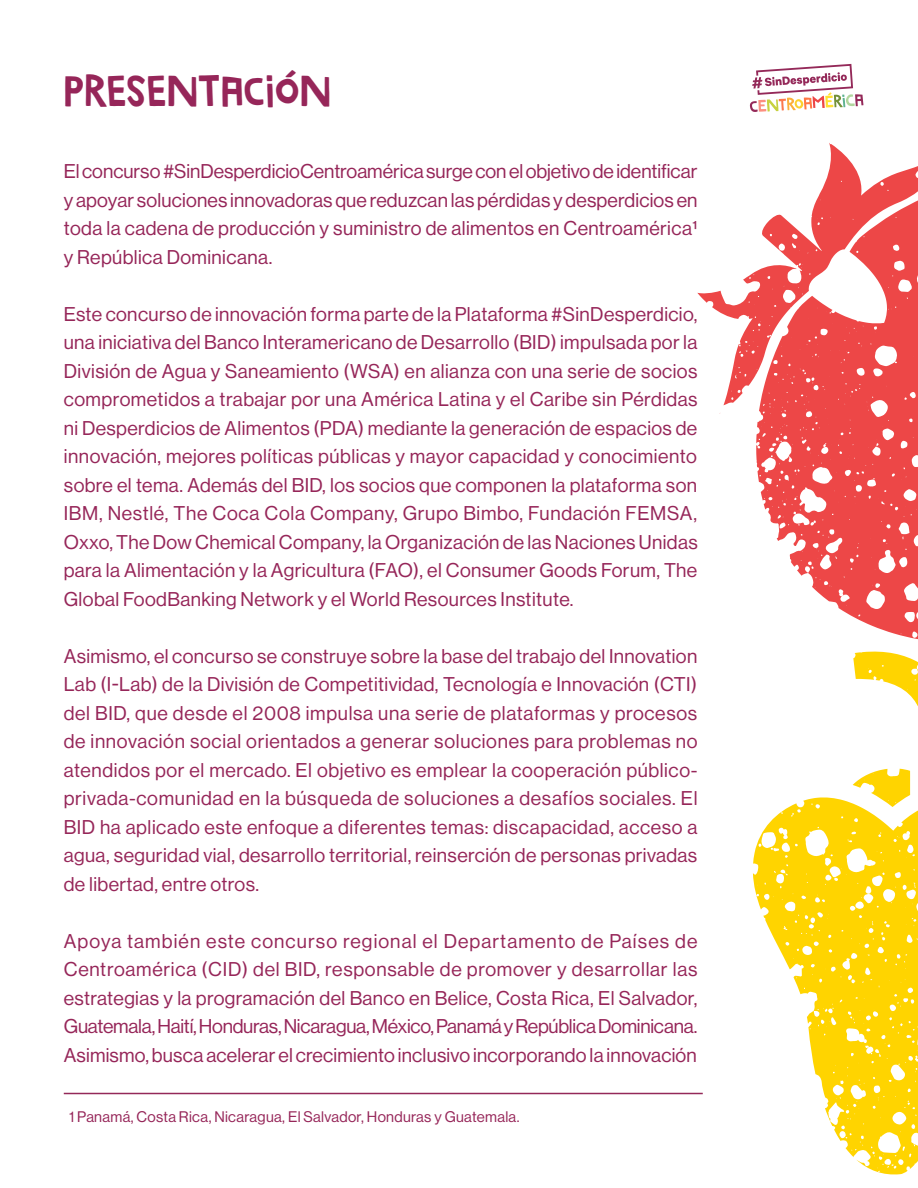
<style>
.page{position:relative;width:918px;height:1188px;background:#fff}
.page>*{position:absolute;margin:0;border:0;box-sizing:border-box;transform-origin:0 0}
.t1{font:45px "Marujo";letter-spacing:.02em;color:#962659}
.t2{font:19.5px/28.5px "Haas Grot Disp 55 Roman";letter-spacing:.02em;color:#962659;text-align:justify}
.t3{font:15px "Haas Grot Disp 55 Roman";letter-spacing:.02em;color:#962659}
</style>
<div class="page">
<svg style="left:750px;top:64px;width:113px;height:48px"></svg>
<svg style="left:853px;top:651px;width:65px;height:120px"></svg>
<svg style="left:753px;top:771px;width:165px;height:404px;fill:#ffd400"></svg>
<svg style="left:756px;top:405px;width:162px;height:235px;fill:#ed4747"></svg>
<svg style="left:697px;top:143px;width:221px;height:262px"></svg>
<hr style="left:64px;top:1093px;width:639px;height:1px;background:#942959">
<h1 class="t1" style="left:64px;top:64px;width:269px">PRESENTACIÓN</h1>
<p class="t2" style="left:64px;top:157px;width:635px">El concurso #SinDesperdicioCentroamérica surge con el objetivo de identificar y apoyar soluciones innovadoras que reduzcan las pérdidas y desperdicios en toda la cadena de producción y suministro de alimentos en Centroamérica1 y República Dominicana.</p>
<p class="t2" style="left:64px;top:300px;width:635px">Este concurso de innovación forma parte de la Plataforma #SinDesperdicio, una iniciativa del Banco Interamericano de Desarrollo (BID) impulsada por la División de Agua y Saneamiento (WSA) en alianza con una serie de socios comprometidos a trabajar por una América Latina y el Caribe sin Pérdidas ni Desperdicios de Alimentos (PDA) mediante la generación de espacios de innovación, mejores políticas públicas y mayor capacidad y conocimiento sobre el tema. Además del BID, los socios que componen la plataforma son IBM, Nestlé, The Coca Cola Company, Grupo Bimbo, Fundación FEMSA, Oxxo, The Dow Chemical Company, la Organización de las Naciones Unidas para la Alimentación y la Agricultura (FAO), el Consumer Goods Forum, The Global FoodBanking Network y el World Resources Institute.</p>
<p class="t2" style="left:64px;top:642px;width:635px">Asimismo, el concurso se construye sobre la base del trabajo del Innovation Lab (I-Lab) de la División de Competitividad, Tecnología e Innovación (CTI) del BID, que desde el 2008 impulsa una serie de plataformas y procesos de innovación social orientados a generar soluciones para problemas no atendidos por el mercado. El objetivo es emplear la cooperación público&shy;privada-comunidad en la búsqueda de soluciones a desafíos sociales. El BID ha aplicado este enfoque a diferentes temas: discapacidad, acceso a agua, seguridad vial, desarrollo territorial, reinserción de personas privadas de libertad, entre otros.</p>
<p class="t2" style="left:64px;top:927px;width:635px">Apoya también este concurso regional el Departamento de Países de Centroamérica (CID) del BID, responsable de promover y desarrollar las estrategias y la programación del Banco en Belice, Costa Rica, El Salvador, Guatemala, Haití, Honduras, Nicaragua, México, Panamá y República Dominicana.<br>Asimismo, busca acelerar el crecimiento inclusivo incorporando la innovación</p>
<p class="t3" style="left:69px;top:1109px;width:452px">1 Panamá, Costa Rica, Nicaragua, El Salvador, Honduras y Guatemala.</p>
</div>
